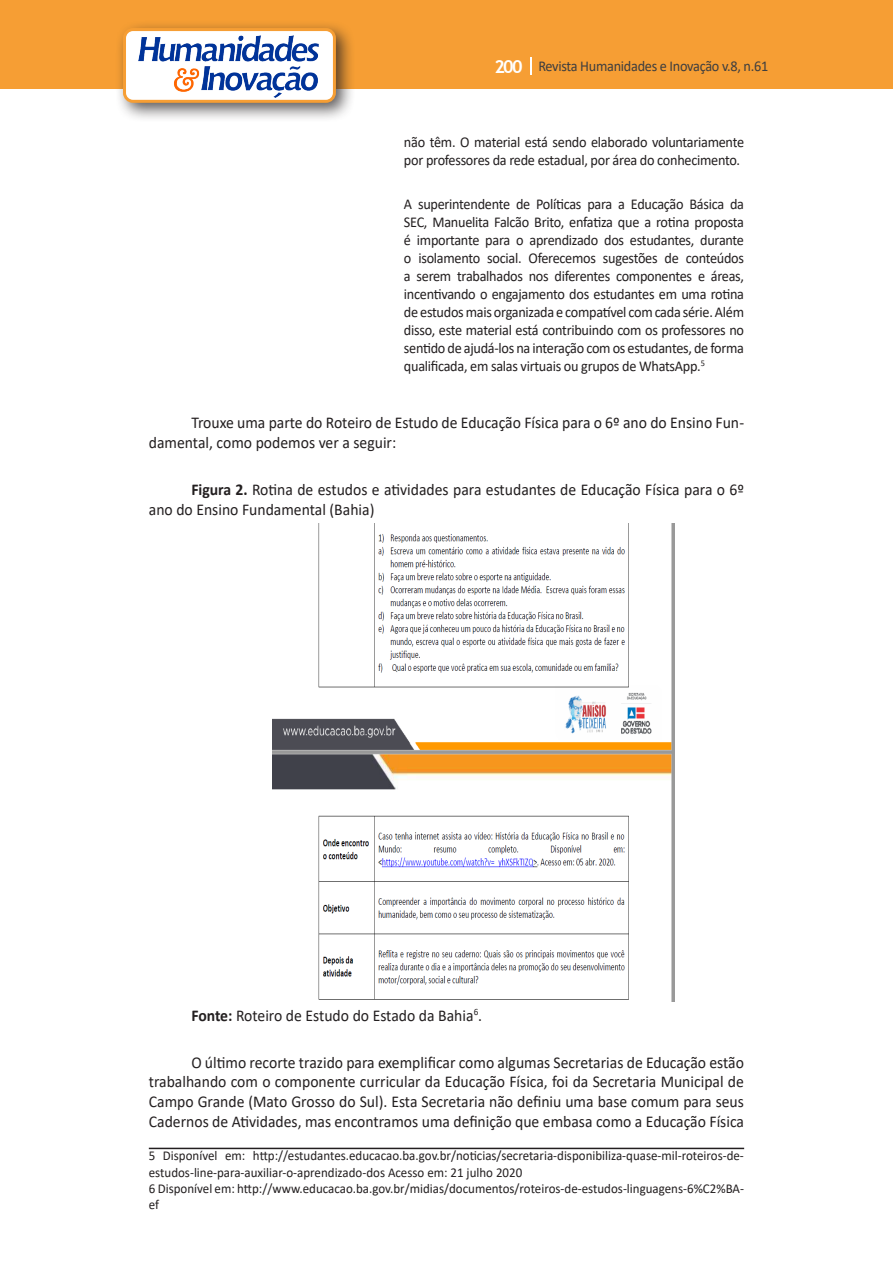
<style>
.page{position:relative;width:893px;height:1263px;background:#fff}
.page>*{position:absolute;margin:0;border:0;box-sizing:border-box;transform-origin:0 0}
.Texto{font:16.5px/19.8px "Calibri";color:#231f20;scale:.95 1}
.citacao{font:15px/18px "Calibri";letter-spacing:-.02em;color:#231f20;scale:.95 1}
.t1{font:15px "Calibri";letter-spacing:-.02em;color:#3e3e3f;scale:.95 1}
.Rodapé{font:13.5px/16.2px "Calibri";color:#231f20;scale:.96 1}
.s1{font-family:"Trebuchet MS";font-weight:700;font-size:18px;color:#fff}
.s2{font-weight:700}
</style>
<div class="page">
<div style="left:0;top:0;width:893px;height:88px;background:#f69e34"></div>
<svg style="left:530px;top:57px;width:2px;height:18px"></svg>
<div style="left:115px;top:20px;width:241px;height:103px;background:#231f20;opacity:.75"></div>
<div style="left:125px;top:30px;width:209px;height:71px;background:#fff;border-radius:9px"></div>
<img style="left:138px;top:35px;width:181px;height:62px">
<div style="left:123px;top:28px;width:213px;height:75px;border:3px solid #f69e34;border-radius:9px"></div>
<img style="left:272px;top:524px;width:402px;height:477px">
<hr style="left:149px;top:1148px;width:595px;height:1px;background:#231f20">
<p class="t1" style="left:495px;top:56px;width:290px"><span class="s1">200</span> Revista Humanidades e Inovação v.8, n.61</p>
<p class="citacao" style="left:404px;top:133px;width:360px">não têm. O material está sendo elaborado voluntariamente por professores da rede estadual, por área do conhecimento.</p>
<p class="citacao" style="left:404px;top:194px;width:360px;text-align:justify">A superintendente de Políticas para a Educação Básica da SEC, Manuelita Falcão Brito, enfatiza que a rotina proposta é importante para o aprendizado dos estudantes, durante o isolamento social. Oferecemos sugestões de conteúdos a serem trabalhados nos diferentes componentes e áreas, incentivando o engajamento dos estudantes em uma rotina de estudos mais organizada e compatível com cada série. Além disso, este material está contribuindo com os professores no sentido de ajudá-los na interação com os estudantes, de forma qualificada, em salas virtuais ou grupos de WhatsApp.<sup>5</sup></p>
<p class="Texto" style="left:149px;top:412px;width:628px;text-indent:43px">Trouxe uma parte do Roteiro de Estudo de Educação Física para o 6º ano do Ensino Fun&shy;damental, como podemos ver a seguir:</p>
<p class="Texto" style="left:149px;top:479px;width:628px;text-indent:43px"><span class="s2">Figura 2.</span> Rotina de estudos e atividades para estudantes de Educação Física para o 6º ano do Ensino Fundamental (Bahia)</p>
<p class="Texto" style="left:191px;top:1005px;width:308px"><span class="s2">Fonte:</span> Roteiro de Estudo do Estado da Bahia<sup>6</sup>.</p>
<p class="Texto" style="left:149px;top:1052px;width:628px;text-align:justify;text-indent:43px">O último recorte trazido para exemplificar como algumas Secretarias de Educação estão trabalhando com o componente curricular da Educação Física, foi da Secretaria Municipal de Campo Grande (Mato Grosso do Sul). Esta Secretaria não definiu uma base comum para seus Cadernos de Atividades, mas encontramos uma definição que embasa como a Educação Física</p>
<p class="Rodapé" style="left:149px;top:1147px;width:621px">5 Disponível em: http://estudantes.educacao.ba.gov.br/noticias/secretaria-disponibiliza-quase-mil-roteiros-de&shy;estudos-line-para-auxiliar-o-aprendizado-dos Acesso em: 21 julho 2020</p>
<p class="Rodapé" style="left:149px;top:1180px;width:621px">6 Disponível em: http://www.educacao.ba.gov.br/midias/documentos/roteiros-de-estudos-linguagens-6%C2%BA&shy;ef</p>
</div>
